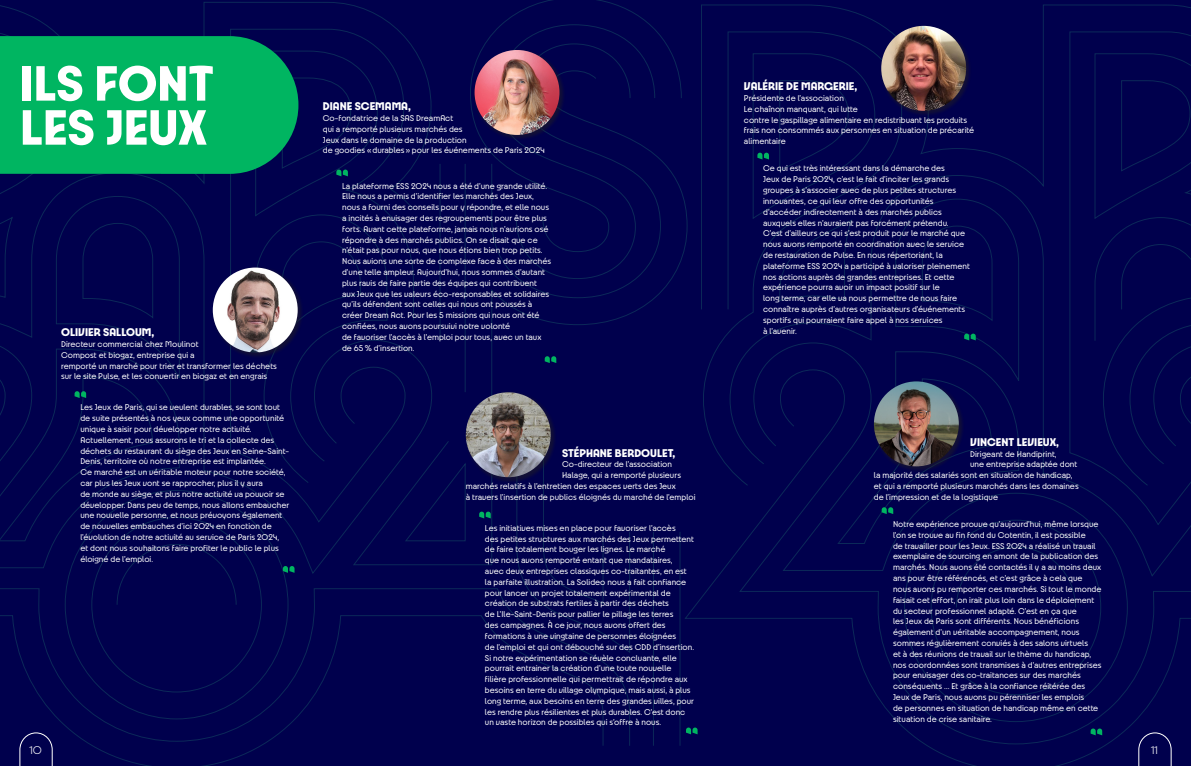
<style>
.page{position:relative;width:1191px;height:766px;background:#fff}
.page>*{position:absolute;margin:0;border:0;box-sizing:border-box;transform-origin:0 0}
.t1{font:700 53px "Paris 2024";color:#fff}
.t2{font:700 12px "Paris 2024";color:#fff}
.t3{font:300 12px "Paris 2024";color:#fff}
.t4{font:9px/10.8px "Paris 2024";color:#fff}
</style>
<div class="page">
<div style="left:687px;top:0;width:504px;height:765px;background:#00004d"></div>
<div style="left:0;top:0;width:687px;height:765px;background:#00004d"></div>
<div style="left:0;top:36px;width:298px;height:138px;background:#00b561"></div>
<div style="left:473px;top:48px;width:93px;height:93px;background:#231f20;opacity:.5"></div>
<img style="left:474px;top:50px;width:85px;height:85px;border-radius:42px">
<svg style="left:336px;top:169px;width:12px;height:7px"></svg>
<svg style="left:545px;top:356px;width:11px;height:7px"></svg>
<div style="left:211px;top:266px;width:93px;height:93px;background:#231f20;opacity:.5"></div>
<img style="left:213px;top:267px;width:85px;height:85px;border-radius:42px">
<svg style="left:283px;top:566px;width:11px;height:6px"></svg>
<svg style="left:75px;top:391px;width:11px;height:7px"></svg>
<div style="left:464px;top:390px;width:93px;height:93px;background:#231f20;opacity:.5"></div>
<img style="left:466px;top:392px;width:85px;height:85px;border-radius:42px">
<svg style="left:479px;top:511px;width:12px;height:7px"></svg>
<svg style="left:686px;top:727px;width:11px;height:7px"></svg>
<div style="left:872px;top:379px;width:93px;height:94px;background:#231f20;opacity:.5"></div>
<img style="left:874px;top:381px;width:84px;height:85px;border-radius:42px">
<svg style="left:881px;top:507px;width:12px;height:7px"></svg>
<div style="left:879px;top:24px;width:93px;height:93px;background:#231f20;opacity:.5"></div>
<img style="left:881px;top:26px;width:85px;height:85px;border-radius:42px">
<svg style="left:757px;top:153px;width:12px;height:6px"></svg>
<svg style="left:964px;top:333px;width:11px;height:7px"></svg>
<svg style="left:1090px;top:728px;width:12px;height:7px"></svg>
<svg style="left:19px;top:732px;width:34px;height:33px"></svg>
<svg style="left:1138px;top:732px;width:33px;height:33px"></svg>
<p class="t1" style="left:20px;top:49px;width:195px">ILS FONT</p>
<p class="t1" style="left:20px;top:93px;width:188px">LES JEUX</p>
<p class="t2" style="left:61px;top:324px;width:95px">OLIVIER SALLOUM,</p>
<p class="t4" style="left:61px;top:338px;width:217px">Directeur commercial chez Moulinot<br>Compost et biogaz, entreprise qui a<br>remporté un marché pour trier et transformer les déchets</p>
<p class="t4" style="left:61px;top:371px;width:208px">sur le site Pulse, et les convertir en biogaz et en engrais</p>
<p class="t4" style="left:80px;top:401px;width:210px">Les Jeux de Paris, qui se veulent durables, se sont tout de suite présentés à nos yeux comme une opportunité unique à saisir pour développer notre activité.<br>Actuellement, nous assurons le tri et la collecte des déchets du restaurant du siège des Jeux en Seine-Saint-Denis, territoire où notre entreprise est implantée.<br>Ce marché est un véritable moteur pour notre société, car plus les Jeux vont se rapprocher, plus il y aura<br>de monde au siège, et plus notre activité va pouvoir se développer. Dans peu de temps, nous allons embaucher une nouvelle personne, et nous prévoyons également de nouvelles embauches d’ici 2024 en fonction de l’évolution de notre activité au service de Paris 2024, et dont nous souhaitons faire profiter le public le plus éloigné de l’emploi.</p>
<p class="t2" style="left:323px;top:98px;width:89px">DIANE SCEMAMA,</p>
<p class="t4" style="left:323px;top:112px;width:132px">Co-fondatrice de la SAS DreamAct</p>
<p class="t4" style="left:323px;top:123px;width:223px">qui a remporté plusieurs marchés des<br>Jeux dans le domaine de la production<br>de goodies «durables » pour les événements de Paris 2024</p>
<p class="t4" style="left:342px;top:180px;width:211px">La plateforme ESS 2024 nous a été d’une grande utilité.<br>Elle nous a permis d’identifier les marchés des Jeux, nous a fourni des conseils pour y répondre, et elle nous a incités à envisager des regroupements pour être plus forts. Avant cette plateforme, jamais nous n’aurions osé répondre à des marchés publics. On se disait que ce n’était pas pour nous, que nous étions bien trop petits.<br>Nous avions une sorte de complexe face à des marchés d’une telle ampleur. Aujourd’hui, nous sommes d’autant plus ravis de faire partie des équipes qui contribuent aux Jeux que les valeurs éco-responsables et solidaires qu’ils défendent sont celles qui nous ont poussés à créer Dream Act. Pour les 5 missions qui nous ont été confiées, nous avons poursuivi notre volonté<br>de favoriser l’accès à l’emploi pour tous, avec un taux de 65% d’insertion.</p>
<p class="t2" style="left:562px;top:445px;width:115px">STÉPHANE BERDOULET,</p>
<p class="t4" style="left:562px;top:458px;width:111px">Co-directeur de l’association</p>
<p class="t4" style="left:562px;top:469px;width:120px">Halage, qui a remporté plusieurs</p>
<p class="t4" style="left:466px;top:480px;width:211px">marchés relatifs à l’entretien des espaces verts des Jeux</p>
<p class="t4" style="left:466px;top:491px;width:231px">à travers l’insertion de publics éloignés du marché de l’emploi</p>
<p class="t4" style="left:485px;top:522px;width:211px">Les initiatives mises en place pour favoriser l’accès<br>des petites structures aux marchés des Jeux permettent de faire totalement bouger les lignes. Le marché<br>que nous avons remporté entant que mandataires,<br>avec deux entreprises classiques co-traitantes, en est la parfaite illustration. La Solideo nous a fait confiance pour lancer un projet totalement expérimental de création de substrats fertiles à partir des déchets<br>de L’Ile-Saint-Denis pour pallier le pillage les terres<br>des campagnes. À ce jour, nous avons offert des formations à une vingtaine de personnes éloignées<br>de l’emploi et qui ont débouché sur des CDD d’insertion.<br>Si notre expérimentation se révèle concluante, elle pourrait entrainer la création d’une toute nouvelle filière professionnelle qui permettrait de répondre aux besoins en terre du village olympique, mais aussi, à plus long terme, aux besoins en terre des grandes villes, pour les rendre plus résilientes et plus durables. C’est donc un vaste horizon de possibles qui s’offre à nous.</p>
<p class="t2" style="left:744px;top:79px;width:115px">VALÉRIE DE MARGERIE,</p>
<p class="t4" style="left:744px;top:92px;width:101px">Présidente de l’association</p>
<p class="t4" style="left:744px;top:103px;width:232px">Le chaînon manquant, qui lutte<br>contre le gaspillage alimentaire en redistribuant les produits frais non consommés aux personnes en situation de précarité alimentaire</p>
<p class="t4" style="left:763px;top:163px;width:208px">Ce qui est très intéressant dans la démarche des<br>Jeux de Paris 2024, c’est le fait d’inciter les grands groupes à s’associer avec de plus petites structures innovantes, ce qui leur offre des opportunités d’accéder indirectement à des marchés publics auxquels elles n’auraient pas forcément prétendu.<br>C’est d’ailleurs ce qui s’est produit pour le marché que nous avons remporté en coordination avec le service de restauration de Pulse. En nous répertoriant, la plateforme ESS 2024 a participé à valoriser pleinement nos actions auprès de grandes entreprises. Et cette expérience pourra avoir un impact positif sur le<br>long terme, car elle va nous permettre de nous faire connaître auprès d’autres organisateurs d’événements sportifs qui pourraient faire appel à nos services<br>à l’avenir.</p>
<p class="t2" style="left:970px;top:434px;width:90px">VINCENT LEVIEUX,</p>
<p class="t4" style="left:970px;top:448px;width:88px">Dirigeant de Handiprint,</p>
<p class="t4" style="left:874px;top:458px;width:206px;text-indent:96px">une entreprise adaptée dont la majorité des salariés sont en situation de handicap, et qui a remporté plusieurs marchés dans les domaines de l’impression et de la logistique</p>
<p class="t4" style="left:893px;top:518px;width:210px">Notre expérience prouve qu’aujourd’hui, même lorsque l’on se trouve au fin fond du Cotentin, il est possible<br>de travailler pour les Jeux. ESS 2024 a réalisé un travail exemplaire de sourcing en amont de la publication des marchés. Nous avons été contactés il y a au moins deux ans pour être référencés, et c’est grâce à cela que nous avons pu remporter ces marchés. Si tout le monde faisait cet effort, on irait plus loin dans le déploiement du secteur professionnel adapté. C’est en ça que<br>les Jeux de Paris sont différents. Nous bénéficions également d’un véritable accompagnement, nous sommes régulièrement conviés à des salons virtuels<br>et à des réunions de travail sur le thème du handicap, nos coordonnées sont transmises à d’autres entreprises pour envisager des co-traitances sur des marchés conséquents … Et grâce à la confiance réitérée des Jeux de Paris, nous avons pu pérenniser les emplois<br>de personnes en situation de handicap même en cette situation de crise sanitaire.</p>
<p class="t3" style="left:29px;top:743px;width:14px">10</p>
<p class="t3" style="left:1151px;top:743px;width:9px">11</p>
</div>
